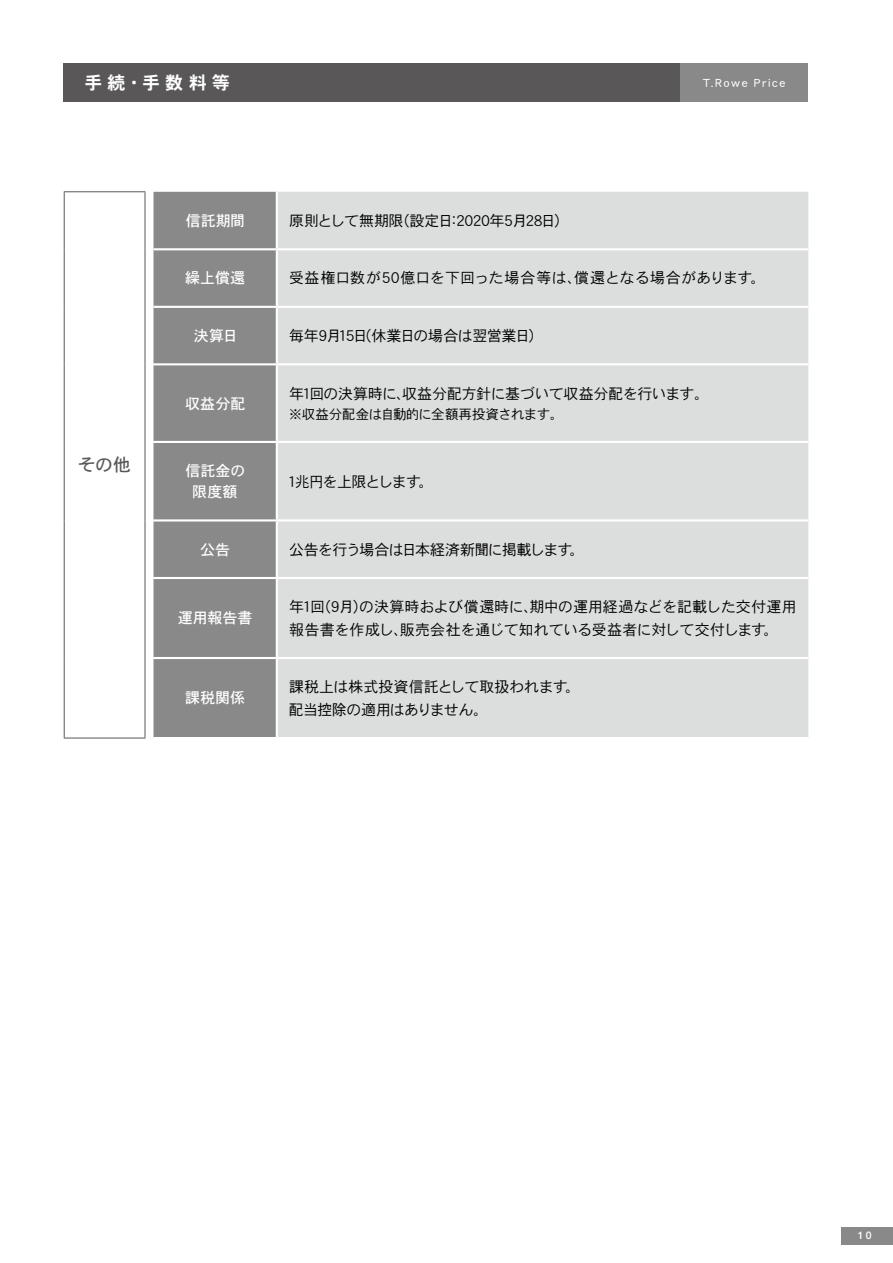
<style>
.page{position:relative;width:893px;height:1263px;background:#fff}
.page>*{position:absolute;margin:0;border:0;box-sizing:border-box;transform-origin:0 0}
.t1{font:18px "DFHS Gothic W7 WINP RKSJ H";letter-spacing:.295em;color:#fff}
.t2{font:18px "DFHS Gothic W5 WINP RKSJ H";color:#595757}
.t3{font:15px/22.5px "DFHS Gothic W3 WINP RKSJ H";letter-spacing:-.02em;color:#000}
.t4{font:15px/21px "DFHS Gothic W5 WINP RKSJ H";letter-spacing:.005em;color:#fff;text-align:center}
.t5{font:15px "DFHS Gothic W3 WINP RKSJ H";letter-spacing:.01em;color:#000}
.t6{font:15px "DFHS Gothic W3 WINP RKSJ H";letter-spacing:-.05em;color:#000}
.t7{font:15px "DFHS Gothic W3 WINP RKSJ H";letter-spacing:-.065em;color:#000}
.t8{font:13.5px "DFHS Gothic W3 WINP RKSJ H";letter-spacing:-.03em;color:#000}
.t9{font:11.25px "DFHS Gothic W5 WINP RKSJ H";letter-spacing:.175em;color:#fff}
.t10{font:500 10.5px "Helvetica Neue LT Std";color:#fff}
</style>
<div class="page">
<div style="left:153px;top:192px;width:123px;height:545px;background:#898989"></div>
<div style="left:278px;top:192px;width:530px;height:545px;background:#dcdddd"></div>
<hr style="left:153px;top:248px;width:124px;height:2px;background:#fff">
<hr style="left:277px;top:248px;width:531px;height:2px;background:#fff">
<hr style="left:153px;top:306px;width:124px;height:2px;background:#fff">
<hr style="left:277px;top:306px;width:531px;height:2px;background:#fff">
<hr style="left:153px;top:363px;width:124px;height:2px;background:#fff">
<hr style="left:277px;top:363px;width:531px;height:2px;background:#fff">
<hr style="left:153px;top:441px;width:124px;height:2px;background:#fff">
<hr style="left:277px;top:441px;width:531px;height:2px;background:#fff">
<hr style="left:153px;top:519px;width:124px;height:2px;background:#fff">
<hr style="left:277px;top:519px;width:531px;height:2px;background:#fff">
<hr style="left:153px;top:577px;width:124px;height:2px;background:#fff">
<hr style="left:277px;top:577px;width:531px;height:2px;background:#fff">
<hr style="left:153px;top:657px;width:124px;height:2px;background:#fff">
<hr style="left:277px;top:657px;width:531px;height:2px;background:#fff">
<hr style="left:64px;top:192px;width:1px;height:57px;background:#595757">
<hr style="left:64px;top:249px;width:1px;height:58px;background:#595757">
<hr style="left:64px;top:307px;width:1px;height:57px;background:#595757">
<hr style="left:64px;top:364px;width:1px;height:78px;background:#595757">
<hr style="left:64px;top:442px;width:1px;height:78px;background:#595757">
<hr style="left:64px;top:520px;width:1px;height:58px;background:#595757">
<hr style="left:64px;top:578px;width:1px;height:80px;background:#595757">
<hr style="left:64px;top:658px;width:1px;height:80px;background:#595757">
<hr style="left:64px;top:191px;width:81px;height:1px;background:#595757">
<hr style="left:145px;top:192px;width:1px;height:57px;background:#595757">
<hr style="left:145px;top:249px;width:1px;height:58px;background:#595757">
<hr style="left:145px;top:307px;width:1px;height:57px;background:#595757">
<hr style="left:64px;top:738px;width:81px;height:1px;background:#595757">
<hr style="left:145px;top:364px;width:1px;height:78px;background:#595757">
<hr style="left:145px;top:442px;width:1px;height:78px;background:#595757">
<hr style="left:145px;top:520px;width:1px;height:58px;background:#595757">
<hr style="left:145px;top:578px;width:1px;height:80px;background:#595757">
<hr style="left:145px;top:658px;width:1px;height:80px;background:#595757">
<div style="left:841px;top:1227px;width:52px;height:17px;background:#898989"></div>
<div style="left:64px;top:64px;width:744px;height:38px;background:#595757"></div>
<div style="left:680px;top:64px;width:128px;height:38px;background:#898989"></div>
<p class="t1" style="left:84px;top:74px;width:147px">手続・手数料等</p>
<p class="t9" style="left:703px;top:77px;width:84px">T.Rowe Price</p>
<p class="t4" style="left:186px;top:210px;width:61px">信託期間</p>
<p class="t3" style="left:289px;top:209px;width:282px">原則として無期限（設定日：2020年5月28日）</p>
<p class="t4" style="left:185px;top:268px;width:62px">繰上償還</p>
<p class="t5" style="left:289px;top:271px;width:478px">受益権口数が50億口を下回った場合等は、償還となる場合があります。</p>
<p class="t4" style="left:194px;top:325px;width:45px">決算日</p>
<p class="t3" style="left:289px;top:324px;width:256px">毎年9月15日(休業日の場合は翌営業日）</p>
<p class="t2" style="left:78px;top:456px;width:55px">その他</p>
<p class="t4" style="left:185px;top:393px;width:62px">収益分配</p>
<p class="t3" style="left:289px;top:382px;width:422px">年1回の決算時に、収益分配方針に基づいて収益分配を行います。</p>
<p class="t8" style="left:289px;top:407px;width:276px">※収益分配金は自動的に全額再投資されます。</p>
<p class="t4" style="left:185px;top:460px;width:62px">信託金の限度額</p>
<p class="t7" style="left:288px;top:474px;width:147px">1兆円を上限とします。</p>
<p class="t4" style="left:200px;top:539px;width:32px">公告</p>
<p class="t6" style="left:289px;top:542px;width:297px">公告を行う場合は日本経済新聞に掲載します。</p>
<p class="t4" style="left:178px;top:607px;width:76px">運用報告書</p>
<p class="t3" style="left:289px;top:595px;width:509px">年1回（9月）の決算時および償還時に、期中の運用経過などを記載した交付運用報告書を作成し、販売会社を通じて知れている受益者に対して交付します。</p>
<p class="t4" style="left:185px;top:687px;width:61px">課税関係</p>
<p class="t3" style="left:289px;top:675px;width:293px">課税上は株式投資信託として取扱われます。配当控除の適用はありません。</p>
<p class="t10" style="left:858px;top:1229px;width:15px">10</p>
</div>
